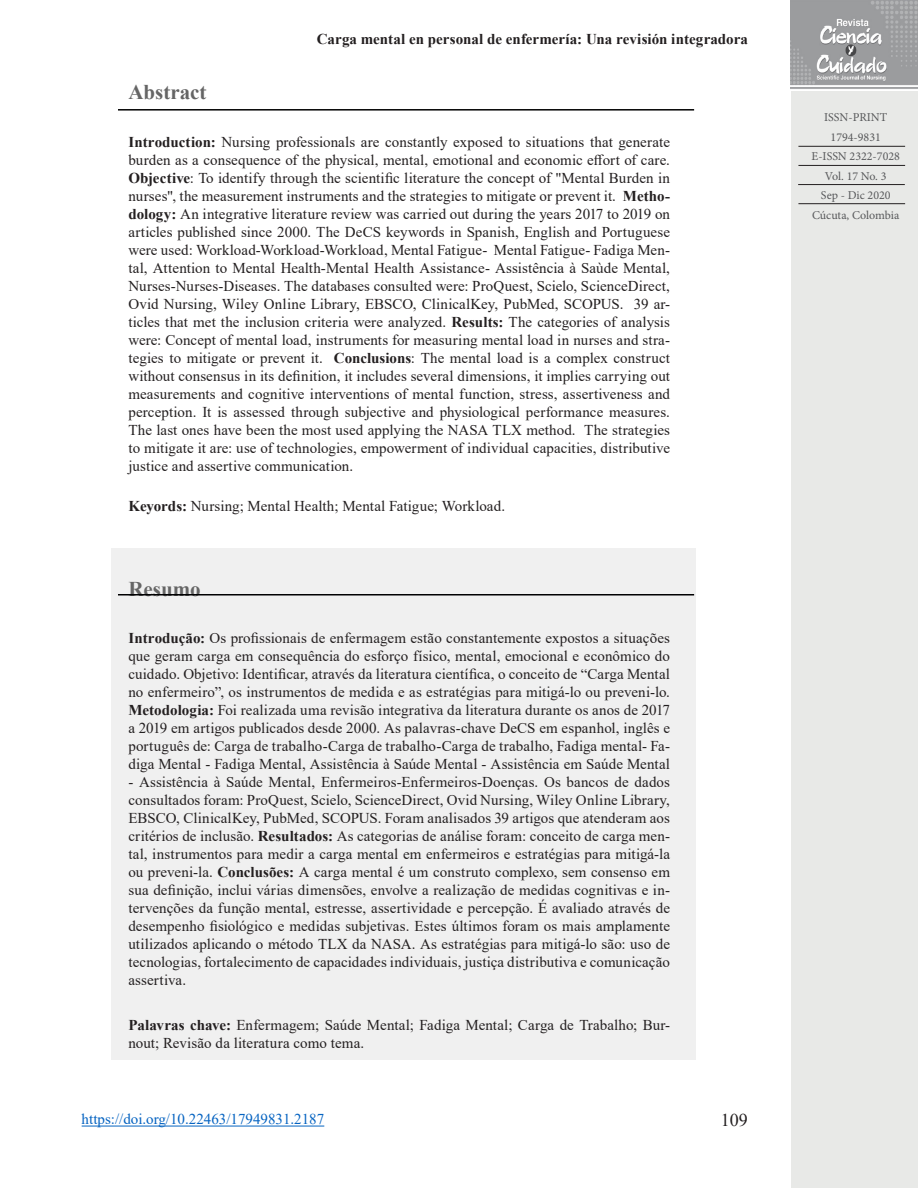
<style>
.page{position:relative;width:918px;height:1188px;background:#fff}
.page>*{position:absolute;margin:0;border:0;box-sizing:border-box;transform-origin:0 0}
.Titulos_resumenes{font:700 21px "Times New Roman";color:#656565}
.t1{font:18px "Times New Roman";color:#231f20}
.Resumen{font:15px/18px "Times New Roman";letter-spacing:.005em;color:#231f20;text-align:justify}
.t2{font:700 15px "Times New Roman";letter-spacing:.005em;color:#231f20}
.Pie_-_DOI{font:15px "Times New Roman";color:#0563c1}
.t3{font:12px "Minion Pro";color:#57585a}
.s1{font-weight:700}
</style>
<div class="page">
<div style="left:792px;top:91px;width:126px;height:1097px;background:#e8e9e7"></div>
<img style="left:791px;top:0;width:127px;height:89px">
<hr style="left:798px;top:146px;width:107px;height:1px;background:#231f20">
<hr style="left:798px;top:165px;width:107px;height:1px;background:#231f20">
<hr style="left:798px;top:184px;width:107px;height:1px;background:#231f20">
<hr style="left:798px;top:203px;width:107px;height:1px;background:#231f20">
<hr style="left:82px;top:1126px;width:242px;height:1px;background:#0563c1">
<hr style="left:118px;top:109px;width:576px;height:2px;background:#000001">
<div style="left:111px;top:549px;width:585px;height:511px;background:#f0f0f0"></div>
<hr style="left:118px;top:594px;width:576px;height:2px;background:#000001">
<p class="t2" style="left:317px;top:28px;width:432px">Carga mental en personal de enfermería: Una revisión integradora</p>
<p class="Titulos_resumenes" style="left:128px;top:77px;width:80px">Abstract</p>
<p class="Resumen" style="left:128px;top:133px;width:543px"><span class="s1">Introduction:</span> Nursing professionals are constantly exposed to situations that generate burden as a consequence of the physical, mental, emotional and economic effort of care.<br><span class="s1">Objective</span>: To identify through the scientific literature the concept of "Mental Burden in nurses", the measurement instruments and the strategies to mitigate or prevent it. <span class="s1">Metho&shy;dology:</span> An integrative literature review was carried out during the years 2017 to 2019 on articles published since 2000. The DeCS keywords in Spanish, English and Portuguese were used: Workload-Workload-Workload, Mental Fatigue- Mental Fatigue- Fadiga Men&shy;tal, Attention to Mental Health-Mental Health Assistance- Assistência à Saùde Mental, Nurses-Nurses-Diseases. The databases consulted were: ProQuest, Scielo, ScienceDirect, Ovid Nursing, Wiley Online Library, EBSCO, ClinicalKey, PubMed, SCOPUS. 39 ar&shy;ticles that met the inclusion criteria were analyzed. <span class="s1">Results:</span> The categories of analysis were: Concept of mental load, instruments for measuring mental load in nurses and stra&shy;tegies to mitigate or prevent it. <span class="s1">Conclusions</span>: The mental load is a complex construct without consensus in its definition, it includes several dimensions, it implies carrying out measurements and cognitive interventions of mental function, stress, assertiveness and perception. It is assessed through subjective and physiological performance measures.<br>The last ones have been the most used applying the NASA TLX method. The strategies to mitigate it are: use of technologies, empowerment of individual capacities, distributive justice and assertive communication.</p>
<p class="Resumen" style="left:128px;top:497px;width:378px"><span class="s1">Keyords:</span> Nursing; Mental Health; Mental Fatigue; Workload.</p>
<p class="Titulos_resumenes" style="left:128px;top:574px;width:74px">Resumo</p>
<p class="Resumen" style="left:128px;top:629px;width:543px"><span class="s1">Introdução:</span> Os profissionais de enfermagem estão constantemente expostos a situações que geram carga em consequência do esforço físico, mental, emocional e econômico do cuidado. Objetivo: Identificar, através da literatura científica, o conceito de “Carga Mental no enfermeiro”, os instrumentos de medida e as estratégias para mitigá-lo ou preveni-lo.<br><span class="s1">Metodologia:</span> Foi realizada uma revisão integrativa da literatura durante os anos de 2017 a 2019 em artigos publicados desde 2000. As palavras-chave DeCS em espanhol, inglês e português de: Carga de trabalho-Carga de trabalho-Carga de trabalho, Fadiga mental- Fa&shy;diga Mental - Fadiga Mental, Assistência à Saúde Mental - Assistência em Saúde Mental</p>
<p class="Resumen" style="left:128px;top:773px;width:543px">- Assistência à Saúde Mental, Enfermeiros-Enfermeiros-Doenças. Os bancos de dados consultados foram: ProQuest, Scielo, ScienceDirect, Ovid Nursing, Wiley Online Library, EBSCO, ClinicalKey, PubMed, SCOPUS. Foram analisados 39 artigos que atenderam aos critérios de inclusão. <span class="s1">Resultados:</span> As categorias de análise foram: conceito de carga men&shy;tal, instrumentos para medir a carga mental em enfermeiros e estratégias para mitigá-la ou preveni-la. <span class="s1">Conclusões:</span> A carga mental é um construto complexo, sem consenso em sua definição, inclui várias dimensões, envolve a realização de medidas cognitivas e in&shy;tervenções da função mental, estresse, assertividade e percepção. É avaliado através de desempenho fisiológico e medidas subjetivas. Estes últimos foram os mais amplamente utilizados aplicando o método TLX da NASA. As estratégias para mitigá-lo são: uso de tecnologias, fortalecimento de capacidades individuais, justiça distributiva e comunicação assertiva.</p>
<p class="Resumen" style="left:128px;top:1015px;width:543px"><span class="s1">Palavras chave:</span> Enfermagem; Saúde Mental; Fadiga Mental; Carga de Trabalho; Bur&shy;nout; Revisão da literatura como tema.</p>
<p class="Pie_-_DOI" style="left:82px;top:1109px;width:244px">https://doi.org/10.22463/17949831.2187</p>
<p class="t1" style="left:721px;top:1108px;width:28px">109</p>
<p class="t3" style="left:824px;top:110px;width:65px">ISSN-PRINT</p>
<p class="t3" style="left:831px;top:129px;width:52px">1794-9831</p>
<p class="t3" style="left:812px;top:149px;width:90px">E-ISSN 2322-7028</p>
<p class="t3" style="left:825px;top:168px;width:63px">Vol. 17 No. 3</p>
<p class="t3" style="left:821px;top:188px;width:71px">Sep - Dic 2020</p>
<p class="t3" style="left:812px;top:207px;width:89px">Cúcuta, Colombia</p>
</div>
